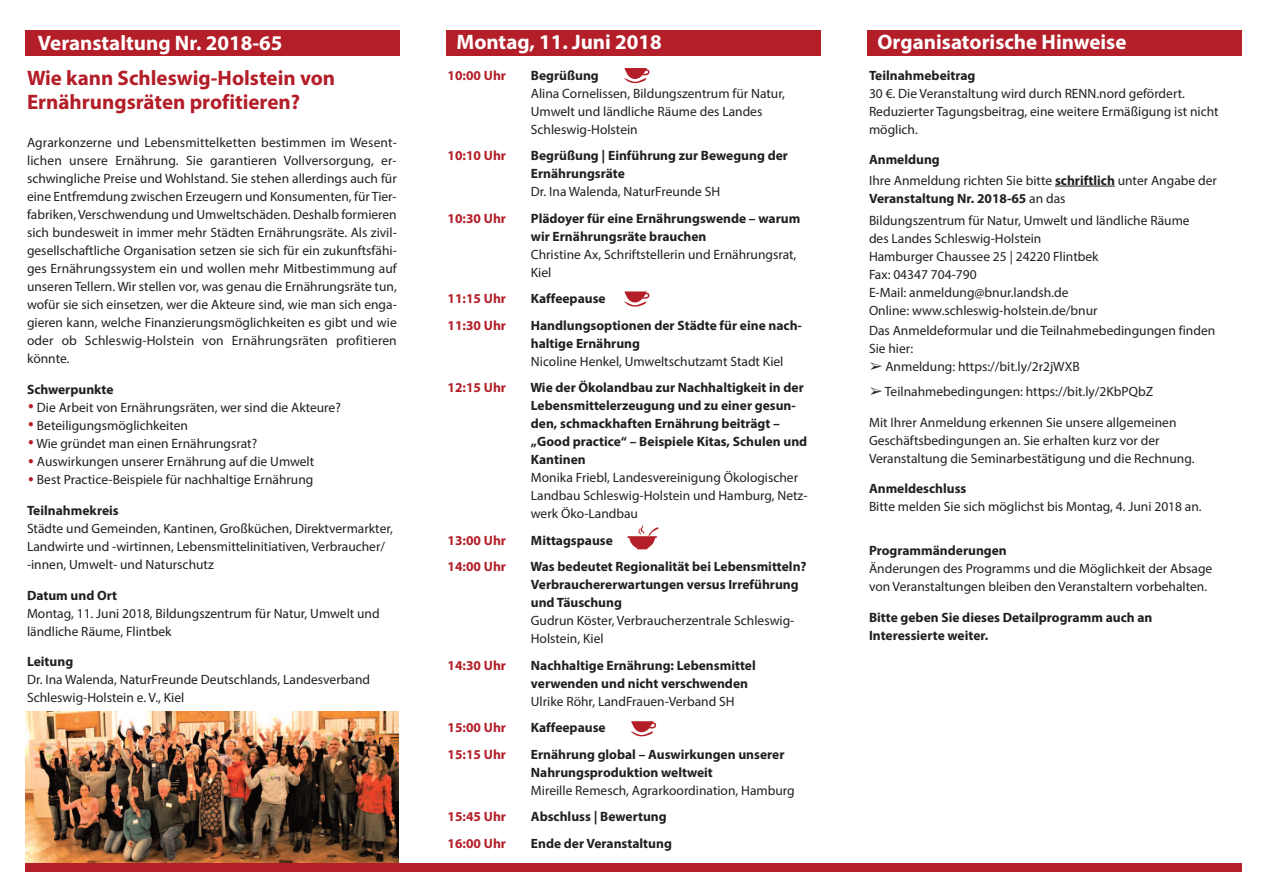
<style>
.page{position:relative;width:1263px;height:893px;background:#fff}
.page>*{position:absolute;margin:0;border:0;box-sizing:border-box;transform-origin:0 0}
.t1{font:34.5px "Myriad Pro";color:#b31e28}
.t2{font:700 21px "Myriad Pro";color:#fff}
.t3{font:700 21px/24px "Myriad Pro";color:#b31e28}
.t4{font:13.5px/18px "Myriad Pro";color:#231f20}
.t5{font:700 13.5px/18px "Myriad Pro";color:#231f20}
.t6{font:700 13.5px "Myriad Pro";color:#b31e28}
.s1{font-weight:700}
.s2{font-family:"MS Gothic"}
</style>
<div class="page">
<img style="left:26px;top:712px;width:372px;height:151px">
<div style="left:26px;top:30px;width:374px;height:25px;background:#b31e28"></div>
<hr style="left:1055px;top:186px;width:60px;height:1px;background:#231f20">
<div style="left:867px;top:30px;width:375px;height:25px;background:#b31e28"></div>
<div style="left:446px;top:30px;width:375px;height:25px;background:#b31e28"></div>
<div style="left:26px;top:863px;width:1216px;height:9px;background:#b31e28"></div>
<svg style="left:624px;top:68px;width:25px;height:16px"></svg>
<svg style="left:624px;top:291px;width:25px;height:16px"></svg>
<svg style="left:630px;top:721px;width:27px;height:16px"></svg>
<img style="left:627px;top:525px;width:32px;height:25px">
<h2 class="t2" style="left:38px;top:35px;width:246px">Veranstaltung Nr. 2018-65</h2>
<h2 class="t3" style="left:27px;top:68px;width:310px">Wie kann Schleswig-Holstein von<br>Ernährungsräten profitieren?</h2>
<p class="t4" style="left:27px;top:135px;width:371px;text-align:justify">Agrarkonzerne und Lebensmittelketten bestimmen im Wesent&shy;lichen unsere Ernährung. Sie garantieren Vollversorgung, er&shy;schwingliche Preise und Wohlstand. Sie stehen allerdings auch für eine Entfremdung zwischen Erzeugern und Konsumenten, für Tier&shy;fabriken, Verschwendung und Umweltschäden. Deshalb formieren sich bundesweit in immer mehr Städten Ernährungsräte. Als zivil&shy;gesellschaftliche Organisation setzen sie sich für ein zukunftsfähi&shy;ges Ernährungssystem ein und wollen mehr Mitbestimmung auf unseren Tellern. Wir stellen vor, was genau die Ernährungsräte tun, wofür sie sich einsetzen, wer die Akteure sind, wie man sich enga&shy;gieren kann, welche Finanzierungsmöglichkeiten es gibt und wie oder ob Schleswig-Holstein von Ernährungsräten profitieren könnte.</p>
<p class="t5" style="left:27px;top:382px;width:88px">Schwerpunkte</p>
<h1 class="t1" style="left:27px;top:384px;width:9px">.</h1>
<p class="t4" style="left:37px;top:400px;width:305px">Die Arbeit von Ernährungsräten, wer sind die Akteure?</p>
<h1 class="t1" style="left:27px;top:402px;width:9px">.</h1>
<p class="t4" style="left:37px;top:418px;width:153px">Beteiligungsmöglichkeiten</p>
<h1 class="t1" style="left:27px;top:420px;width:9px">.</h1>
<p class="t4" style="left:36px;top:436px;width:222px">Wie gründet man einen Ernährungsrat?</p>
<h1 class="t1" style="left:27px;top:438px;width:9px">.</h1>
<p class="t4" style="left:37px;top:454px;width:279px">Auswirkungen unserer Ernährung auf die Umwelt</p>
<h1 class="t1" style="left:27px;top:456px;width:9px">.</h1>
<p class="t4" style="left:37px;top:472px;width:278px">Best Practice-Beispiele für nachhaltige Ernährung</p>
<p class="t5" style="left:27px;top:502px;width:93px">Teilnahmekreis</p>
<p class="t4" style="left:27px;top:520px;width:367px">Städte und Gemeinden, Kantinen, Großküchen, Direktvermarkter,<br>Landwirte und -wirtinnen, Lebensmittelinitiativen, Verbraucher/ -innen, Umwelt- und Naturschutz</p>
<p class="t5" style="left:27px;top:587px;width:92px">Datum und Ort</p>
<p class="t4" style="left:27px;top:605px;width:354px">Montag, 11. Juni 2018, Bildungszentrum für Natur, Umwelt und ländliche Räume, Flintbek</p>
<p class="t5" style="left:27px;top:654px;width:48px">Leitung</p>
<p class="t4" style="left:27px;top:672px;width:345px">Dr. Ina Walenda, NaturFreunde Deutschlands, Landesverband<br>Schleswig-Holstein e. V., Kiel</p>
<h2 class="t2" style="left:456px;top:34px;width:207px">Montag, 11. Juni 2018</h2>
<h2 class="t2" style="left:877px;top:34px;width:250px">Organisatorische Hinweise</h2>
<p class="t6" style="left:448px;top:70px;width:60px">10:00 Uhr</p>
<p class="t5" style="left:531px;top:67px;width:69px">Begrüßung</p>
<p class="t4" style="left:531px;top:85px;width:256px">Alina Cornelissen, Bildungszentrum für Natur,<br>Umwelt und ländliche Räume des Landes<br>Schleswig-Holstein</p>
<p class="t6" style="left:448px;top:151px;width:60px">10:10 Uhr</p>
<p class="t5" style="left:531px;top:148px;width:259px">Begrüßung | Einführung zur Bewegung der<br>Ernährungsräte</p>
<p class="t4" style="left:531px;top:184px;width:191px">Dr. Ina Walenda, NaturFreunde SH</p>
<p class="t6" style="left:448px;top:213px;width:60px">10:30 Uhr</p>
<p class="t5" style="left:531px;top:210px;width:271px">Plädoyer für eine Ernährungswende – warum wir Ernährungsräte brauchen</p>
<p class="t4" style="left:531px;top:246px;width:267px">Christine Ax, Schriftstellerin und Ernährungsrat,<br>Kiel</p>
<p class="t6" style="left:448px;top:294px;width:60px">11:15 Uhr</p>
<p class="t5" style="left:531px;top:291px;width:76px">Kaffeepause</p>
<p class="t6" style="left:448px;top:320px;width:60px">11:30 Uhr</p>
<p class="t5" style="left:531px;top:317px;width:273px">Handlungsoptionen der Städte für eine nach&shy;haltige Ernährung</p>
<p class="t4" style="left:531px;top:353px;width:254px">Nicoline Henkel, Umweltschutzamt Stadt Kiel</p>
<p class="t6" style="left:448px;top:383px;width:60px">12:15 Uhr</p>
<p class="t5" style="left:530px;top:380px;width:278px">Wie der Ökolandbau zur Nachhaltigkeit in der Lebensmittelerzeugung und zu einer gesun&shy;den, schmackhaften Ernährung beiträgt – „Good practice“ – Beispiele Kitas, Schulen und Kantinen</p>
<p class="t4" style="left:531px;top:470px;width:278px">Monika Friebl, Landesvereinigung Ökologischer<br>Landbau Schleswig-Holstein und Hamburg, Netz&shy;werk Öko-Landbau</p>
<p class="t6" style="left:448px;top:535px;width:60px">13:00 Uhr</p>
<p class="t5" style="left:531px;top:532px;width:84px">Mittagspause</p>
<p class="t6" style="left:448px;top:562px;width:60px">14:00 Uhr</p>
<p class="t5" style="left:530px;top:559px;width:278px">Was bedeutet Regionalität bei Lebensmitteln?<br>Verbrauchererwartungen versus Irreführung und Täuschung</p>
<p class="t4" style="left:531px;top:613px;width:265px">Gudrun Köster, Verbraucherzentrale Schleswig-<br>Holstein, Kiel</p>
<p class="t6" style="left:448px;top:660px;width:60px">14:30 Uhr</p>
<p class="t5" style="left:531px;top:657px;width:226px">Nachhaltige Ernährung: Lebensmittel verwenden und nicht verschwenden</p>
<p class="t4" style="left:531px;top:693px;width:205px">Ulrike Röhr, LandFrauen-Verband SH</p>
<p class="t6" style="left:448px;top:723px;width:60px">15:00 Uhr</p>
<p class="t5" style="left:531px;top:720px;width:76px">Kaffeepause</p>
<p class="t6" style="left:448px;top:749px;width:60px">15:15 Uhr</p>
<p class="t5" style="left:531px;top:746px;width:255px">Ernährung global – Auswirkungen unserer<br>Nahrungsproduktion weltweit</p>
<p class="t4" style="left:531px;top:782px;width:265px">Mireille Remesch, Agrarkoordination, Hamburg</p>
<p class="t6" style="left:448px;top:812px;width:60px">15:45 Uhr</p>
<p class="t5" style="left:531px;top:809px;width:137px">Abschluss | Bewertung</p>
<p class="t6" style="left:448px;top:838px;width:60px">16:00 Uhr</p>
<p class="t5" style="left:531px;top:835px;width:143px">Ende der Veranstaltung</p>
<p class="t5" style="left:869px;top:67px;width:108px">Teilnahmebeitrag</p>
<p class="t4" style="left:869px;top:85px;width:351px">30 €. Die Veranstaltung wird durch RENN.nord gefördert.<br>Reduzierter Tagungsbeitrag, eine weitere Ermäßigung ist nicht möglich.</p>
<p class="t4" style="left:869px;top:151px;width:349px;line-height:20.1px"><span class="s1">Anmeldung<br></span>Ihre Anmeldung richten Sie bitte <span class="s1">schriftlich</span> unter Angabe der</p>
<p class="t4" style="left:869px;top:188px;width:322px;line-height:22.2px"><span class="s1">Veranstaltung Nr. 2018-65</span> an das<br>Bildungszentrum für Natur, Umwelt und ländliche Räume</p>
<p class="t4" style="left:869px;top:230px;width:231px">des Landes Schleswig-Holstein Hamburger Chaussee 25 | 24220 Flintbek Fax: 04347 704-790<br>E-Mail: anmeldung@bnur.landsh.de Online: www.schleswig-holstein.de/bnur</p>
<p class="t4" style="left:869px;top:323px;width:348px">Das Anmeldeformular und die Teilnahmebedingungen finden<br>Sie hier:</p>
<p class="t4" style="left:869px;top:359px;width:212px"><span class="s2">➢</span> Anmeldung: https://bit.ly/2r2jWXB</p>
<p class="t4" style="left:869px;top:383px;width:286px"><span class="s2">➢</span> Teilnahmebedingungen: https://bit.ly/2KbPQbZ</p>
<p class="t4" style="left:869px;top:414px;width:327px">Mit Ihrer Anmeldung erkennen Sie unsere allgemeinen<br>Geschäftsbedingungen an. Sie erhalten kurz vor der<br>Veranstaltung die Seminarbestätigung und die Rechnung.</p>
<p class="t5" style="left:869px;top:481px;width:99px">Anmeldeschluss</p>
<p class="t4" style="left:869px;top:499px;width:334px">Bitte melden Sie sich möglichst bis Montag, 4. Juni 2018 an.</p>
<p class="t5" style="left:869px;top:542px;width:139px">Programmänderungen</p>
<p class="t4" style="left:869px;top:560px;width:345px">Änderungen des Programms und die Möglichkeit der Absage von Veranstaltungen bleiben den Veranstaltern vorbehalten.</p>
<p class="t5" style="left:869px;top:609px;width:285px">Bitte geben Sie dieses Detailprogramm auch an<br>Interessierte weiter.</p>
</div>
